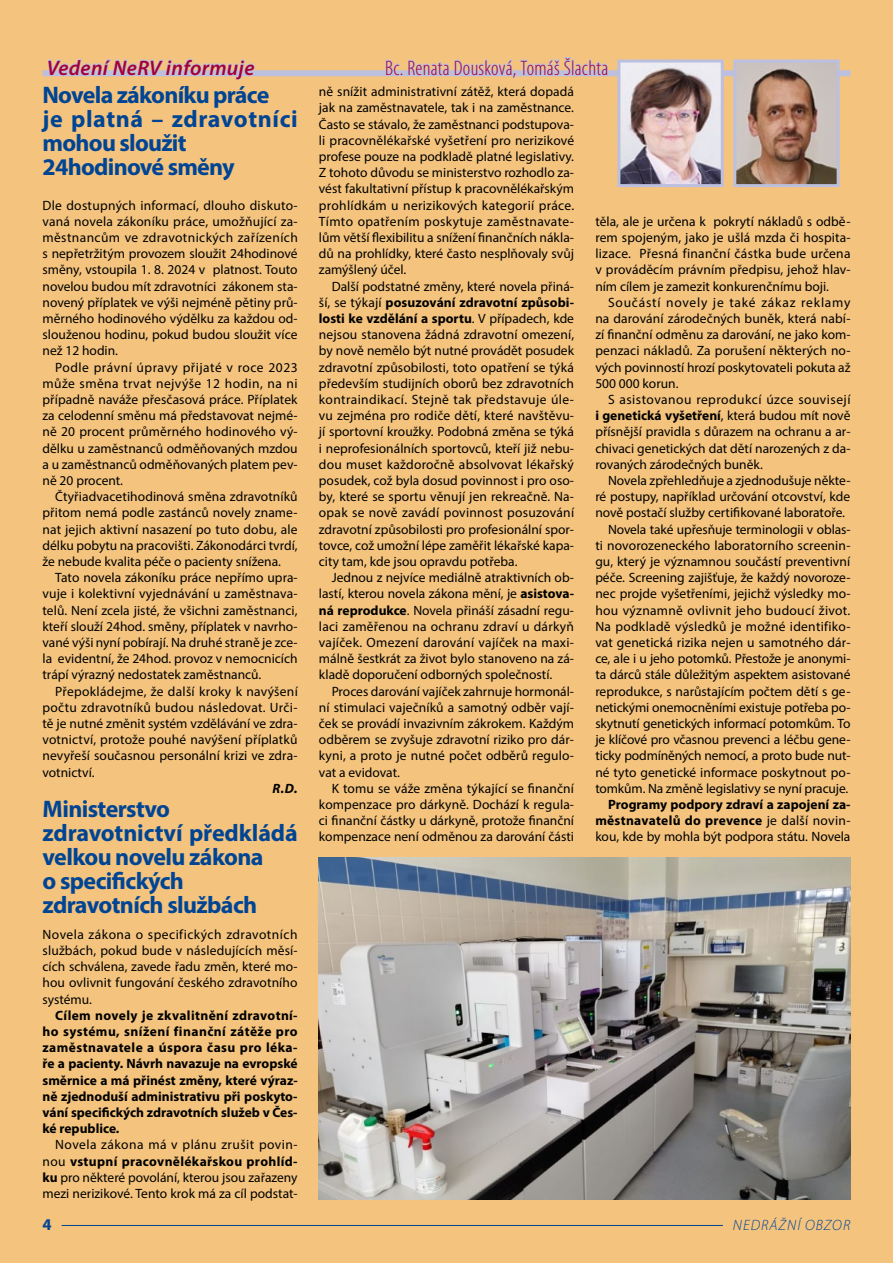
<style>
.page{position:relative;width:893px;height:1263px;background:#f4c47e}
.page>*{position:absolute;margin:0;border:0;box-sizing:border-box;transform-origin:0 0}
.t1{font:700 24px/24px "Myriad Pro";letter-spacing:-.025em;color:#004494}
.t2{font:300 condensed 21px "Myriad Pro";letter-spacing:.01em;color:#a50035}
.t3{font:italic 600 21px "Myriad Pro";letter-spacing:.015em;color:#a50035}
.t4{font:700 16.5px "Myriad Pro";color:#004494}
.t5{font:italic 300 15px "Myriad Pro";letter-spacing:.165em;color:#004494}
.t6{font:13.5px/16.2px "Myriad Pro";color:#000;text-align:justify}
.t7{font:700 13.5px/16.2px "Myriad Pro";color:#000;text-align:justify}
.t8{font:13.5px "Myriad Pro";letter-spacing:.02em;color:#000}
.t9{font:italic 700 13.5px "Myriad Pro";color:#000}
.s1{font-weight:700}
.s2{font-weight:400}
</style>
<div class="page">
<hr style="left:62px;top:1225px;width:661px;height:1px;background:#004494">
<div style="left:43px;top:70px;width:808px;height:6px;background:#bcc0de"></div>
<svg style="left:47px;top:58px;width:209px;height:22px"></svg>
<svg style="left:385px;top:57px;width:224px;height:21px"></svg>
<img style="left:737px;top:64px;width:99px;height:119px">
<div style="left:733px;top:60px;width:107px;height:127px;border:3px solid #bcc0de"></div>
<img style="left:616px;top:59px;width:109px;height:128px">
<img style="left:319px;top:858px;width:531px;height:341px">
<h2 class="t3" style="left:47px;top:54px;width:209px">Vedení NeRV informuje</h2>
<h2 class="t2" style="left:385px;top:56px;width:225px">Bc. Renata Dousková, Tomáš Šlachta</h2>
<h1 class="t1" style="left:43px;top:82px;width:257px">Novela zákoníku práce<br>je platná – zdravotníci mohou sloužit<br>24hodinové směny</h1>
<p class="t6" style="left:43px;top:197px;width:257px">Dle dostupných informací, dlouho diskuto&shy;vaná novela zákoníku práce, umožňující za&shy;městnancům ve zdravotnických zařízeních s nepřetržitým provozem sloužit 24hodinové směny, vstoupila 1. 8. 2024 v platnost. Touto novelou budou mít zdravotníci zákonem sta&shy;novený příplatek ve výši nejméně pětiny prů&shy;měrného hodinového výdělku za každou od&shy;slouženou hodinu, pokud budou sloužit více než 12 hodin.</p>
<p class="t6" style="left:43px;top:359px;width:257px;text-indent:13px">Podle právní úpravy přijaté v roce 2023 může směna trvat nejvýše 12 hodin, na ni případně naváže přesčasová práce. Příplatek za celodenní směnu má představovat nejmé&shy;ně 20 procent průměrného hodinového vý&shy;dělku u zaměstnanců odměňovaných mzdou a u zaměstnanců odměňovaných platem pev&shy;ně 20 procent.</p>
<p class="t6" style="left:43px;top:488px;width:257px;text-indent:13px">Čtyřiadvacetihodinová směna zdravotníků přitom nemá podle zastánců novely zname&shy;nat jejich aktivní nasazení po tuto dobu, ale délku pobytu na pracovišti. Zákonodárci tvrdí, že nebude kvalita péče o pacienty snížena.</p>
<p class="t6" style="left:43px;top:569px;width:257px;text-indent:13px">Tato novela zákoníku práce nepřímo upra&shy;vuje i kolektivní vyjednávání u zaměstnava&shy;telů. Není zcela jisté, že všichni zaměstnanci, kteří slouží 24hod. směny, příplatek v navrho&shy;vané výši nyní pobírají. Na druhé straně je zce&shy;la evidentní, že 24hod. provoz v nemocnicích trápí výrazný nedostatek zaměstnanců.</p>
<p class="t6" style="left:43px;top:683px;width:257px;text-indent:13px">Přepokládejme, že další kroky k navýšení počtu zdravotníků budou následovat. Urči&shy;tě je nutné změnit systém vzdělávání ve zdra&shy;votnictví, protože pouhé navýšení příplatků nevyřeší současnou personální krizi ve zdra&shy;votnictví.</p>
<p class="t9" style="left:273px;top:779px;width:27px">R.D.</p>
<h1 class="t1" style="left:43px;top:796px;width:257px">Ministerstvo zdravotnictví předkládá velkou novelu zákona<br>o specifických zdravotních službách</h1>
<p class="t6" style="left:43px;top:926px;width:257px">Novela zákona o specifických zdravotních službách, pokud bude v následujících měsí&shy;cích schválena, zavede řadu změn, které mo&shy;hou ovlivnit fungování českého zdravotního systému.</p>
<p class="t7" style="left:43px;top:1006px;width:257px;text-indent:13px">Cílem novely je zkvalitnění zdravotní&shy;ho systému, snížení finanční zátěže pro zaměstnavatele a úspora času pro léka&shy;ře a pacienty. Návrh navazuje na evropské směrnice a má přinést změny, které výraz&shy;ně zjednoduší administrativu při poskyto&shy;vání specifických zdravotních služeb v Čes&shy;ké republice.</p>
<p class="t6" style="left:43px;top:1136px;width:257px;text-indent:13px">Novela zákona má v plánu zrušit povin&shy;nou <span class="s1">vstupní pracovnělékařskou prohlíd&shy;ku</span> pro některé povolání, kterou jsou zařazeny mezi nerizikové. Tento krok má za cíl podstat-</p>
<p class="t6" style="left:319px;top:83px;width:257px">ně snížit administrativní zátěž, která dopadá jak na zaměstnavatele, tak i na zaměstnance.<br>Často se stávalo, že zaměstnanci podstupova&shy;li pracovnělékařské vyšetření pro nerizikové profese pouze na podkladě platné legislativy.<br>Z tohoto důvodu se ministerstvo rozhodlo za&shy;vést fakultativní přístup k pracovnělékařským prohlídkám u nerizikových kategorií práce.<br>Tímto opatřením poskytuje zaměstnavate&shy;lům větší flexibilitu a snížení finančních nákla&shy;dů na prohlídky, které často nesplňovaly svůj zamýšlený účel.</p>
<p class="t6" style="left:319px;top:278px;width:257px;text-indent:13px">Další podstatné změny, které novela přiná&shy;ší, se týkají <span class="s1">posuzování zdravotní způsobi&shy;losti ke vzdělání a sportu</span>. V případech, kde nejsou stanovena žádná zdravotní omezení, by nově nemělo být nutné provádět posudek zdravotní způsobilosti, toto opatření se týká především studijních oborů bez zdravotních kontraindikací. Stejně tak představuje úle&shy;vu zejména pro rodiče dětí, které navštěvu&shy;jí sportovní kroužky. Podobná změna se týká i neprofesionálních sportovců, kteří již nebu&shy;dou muset každoročně absolvovat lékařský posudek, což byla dosud povinnost i pro oso&shy;by, které se sportu věnují jen rekreačně. Na&shy;opak se nově zavádí povinnost posuzování zdravotní způsobilosti pro profesionální spor&shy;tovce, což umožní lépe zaměřit lékařské kapa&shy;city tam, kde jsou opravdu potřeba.</p>
<p class="t6" style="left:319px;top:569px;width:257px;text-indent:13px">Jednou z nejvíce mediálně atraktivních ob&shy;lastí, kterou novela zákona mění, je <span class="s1">asistova&shy;ná reprodukce</span>. Novela přináší zásadní regu&shy;laci zaměřenou na ochranu zdraví u dárkyň vajíček. Omezení darování vajíček na maxi&shy;málně šestkrát za život bylo stanoveno na zá&shy;kladě doporučení odborných společností.</p>
<p class="t6" style="left:319px;top:683px;width:257px;text-indent:13px">Proces darování vajíček zahrnuje hormonál&shy;ní stimulaci vaječníků a samotný odběr vají&shy;ček se provádí invazivním zákrokem. Každým odběrem se zvyšuje zdravotní riziko pro dár&shy;kyni, a proto je nutné počet odběrů regulo&shy;vat a evidovat.</p>
<p class="t6" style="left:319px;top:780px;width:257px;text-indent:13px">K tomu se váže změna týkající se finanční kompenzace pro dárkyně. Dochází k regula&shy;ci finanční částky u dárkyně, protože finanční kompenzace není odměnou za darování části</p>
<p class="t6" style="left:595px;top:213px;width:257px">těla, ale je určena k pokrytí nákladů s odbě&shy;rem spojeným, jako je ušlá mzda či hospita&shy;lizace. Přesná finanční částka bude určena v prováděcím právním předpisu, jehož hlav&shy;ním cílem je zamezit konkurenčnímu boji.</p>
<p class="t6" style="left:595px;top:294px;width:257px;text-indent:13px">Součástí novely je také zákaz reklamy na darování zárodečných buněk, která nabí&shy;zí finanční odměnu za darování, ne jako kom&shy;penzaci nákladů. Za porušení některých no&shy;vých povinností hrozí poskytovateli pokuta až 500 000 korun.</p>
<p class="t6" style="left:595px;top:391px;width:257px;text-indent:13px">S asistovanou reprodukcí úzce souvisejí <span class="s1">i genetická vyšetření</span>, která budou mít nově přísnější pravidla s důrazem na ochranu a ar&shy;chivaci genetických dat dětí narozených z da&shy;rovaných zárodečných buněk.</p>
<p class="t6" style="left:608px;top:472px;width:244px">Novela zpřehledňuje a zjednodušuje někte-</p>
<p class="t6" style="left:595px;top:488px;width:257px">ré postupy, například určování otcovství, kde</p>
<p class="t6" style="left:595px;top:505px;width:251px">nově postačí služby certifikované laboratoře.</p>
<p class="t6" style="left:608px;top:521px;width:244px">Novela také upřesňuje terminologii v oblas-</p>
<p class="t6" style="left:595px;top:537px;width:257px">ti novorozeneckého laboratorního screenin-</p>
<p class="t6" style="left:595px;top:553px;width:256px">gu, který je významnou součástí preventivní</p>
<p class="t6" style="left:595px;top:569px;width:257px">péče. Screening zajišťuje, že každý novoroze-</p>
<p class="t6" style="left:595px;top:586px;width:257px">nec projde vyšetřeními, jejichž výsledky mo-</p>
<p class="t8" style="left:595px;top:602px;width:257px">hou významně ovlivnit jeho budoucí život.</p>
<p class="t8" style="left:595px;top:618px;width:257px">Na podkladě výsledků je možné identifiko-</p>
<p class="t6" style="left:595px;top:634px;width:257px">vat genetická rizika nejen u samotného dár-</p>
<p class="t6" style="left:595px;top:650px;width:257px">ce, ale i u jeho potomků. Přestože je anonymi-</p>
<p class="t6" style="left:595px;top:667px;width:257px">ta dárců stále důležitým aspektem asistované</p>
<p class="t6" style="left:595px;top:683px;width:257px">reprodukce, s narůstajícím počtem dětí s ge-</p>
<p class="t6" style="left:595px;top:699px;width:257px">netickými onemocněními existuje potřeba po-</p>
<p class="t6" style="left:595px;top:715px;width:257px">skytnutí genetických informací potomkům. To</p>
<p class="t6" style="left:595px;top:731px;width:257px">je klíčové pro včasnou prevenci a léčbu gene-</p>
<p class="t6" style="left:595px;top:748px;width:257px">ticky podmíněných nemocí, a proto bude nut-</p>
<p class="t6" style="left:595px;top:764px;width:257px">né tyto genetické informace poskytnout po-</p>
<p class="t6" style="left:595px;top:780px;width:254px">tomkům. Na změně legislativy se nyní pracuje.</p>
<p class="t7" style="left:595px;top:796px;width:257px;text-indent:13px">Programy podpory zdraví a zapojení za&shy;městnavatelů do prevence <span class="s2">je další novin&shy;kou, kde by mohla být podpora státu. Novela</span></p>
<p class="t4" style="left:43px;top:1214px;width:11px">4</p>
<p class="t5" style="left:733px;top:1217px;width:116px">NEDRÁŽNÍ OBZOR</p>
</div>
